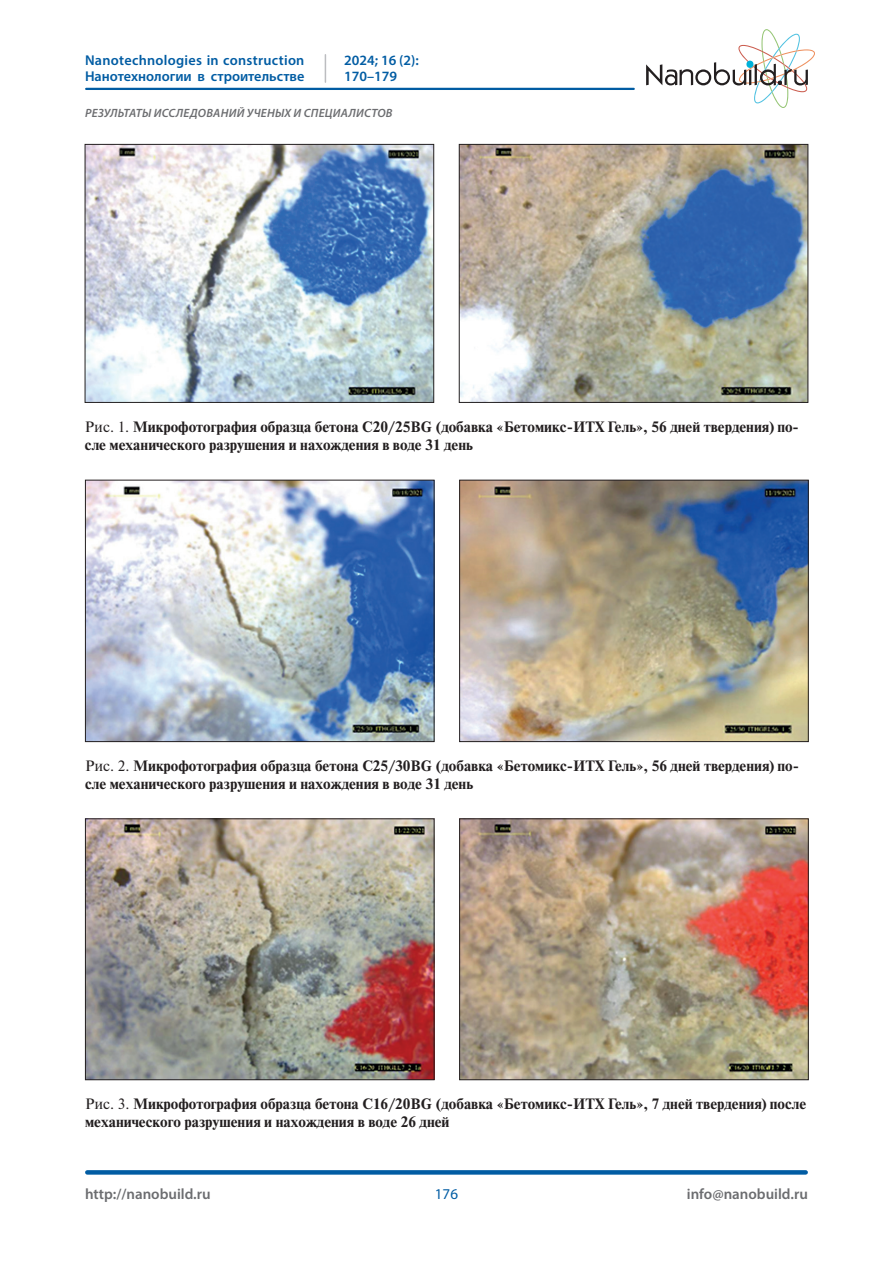
<style>
.page{position:relative;width:893px;height:1263px;background:#fff}
.page>*{position:absolute;margin:0;border:0;box-sizing:border-box;transform-origin:0 0}
.t1{font:700 15px/18px "Newton";color:#231f20}
.t2{font:600 15px "Myriad Pro";color:#6c6d70}
.t3{font:15px "Myriad Pro";color:#015ca3}
.t4{font:600 14.25px/16.5px "Myriad Pro";letter-spacing:.005em;color:#015ca3}
.t5{font:italic 600 12px "Myriad Pro";letter-spacing:.02em;color:#6c6d70}
.s1{font-weight:400}
</style>
<div class="page">
<svg style="left:646px;top:29px;width:169px;height:79px"></svg>
<hr style="left:86px;top:88px;width:548px;height:2px;background:#015ca3">
<div style="left:87px;top:1170px;width:719px;height:5px;background:#015ca3"></div>
<svg style="left:325px;top:55px;width:1px;height:27px"></svg>
<img style="left:87px;top:482px;width:345px;height:258px">
<div style="left:85px;top:480px;width:349px;height:262px;border:1px solid #231f20"></div>
<img style="left:461px;top:482px;width:346px;height:258px">
<div style="left:459px;top:480px;width:350px;height:262px;border:1px solid #231f20"></div>
<img style="left:87px;top:820px;width:345px;height:258px">
<div style="left:85px;top:818px;width:349px;height:262px;border:1px solid #231f20"></div>
<img style="left:461px;top:820px;width:346px;height:258px">
<div style="left:459px;top:818px;width:350px;height:262px;border:1px solid #231f20"></div>
<img style="left:87px;top:146px;width:345px;height:255px">
<div style="left:85px;top:144px;width:349px;height:259px;border:1px solid #231f20"></div>
<img style="left:461px;top:146px;width:345px;height:255px">
<div style="left:459px;top:144px;width:349px;height:259px;border:1px solid #231f20"></div>
<p class="t4" style="left:85px;top:51px;width:221px">Nanotechnologies in construction<br>Нанотехнологии в строительстве</p>
<p class="t4" style="left:344px;top:51px;width:76px">2024; 16 (2):<br>170–179</p>
<p class="t5" style="left:85px;top:105px;width:309px">РЕЗУЛЬТАТЫ ИССЛЕДОВАНИЙ УЧЕНЫХ И СПЕЦИАЛИСТОВ</p>
<p class="t1" style="left:85px;top:418px;width:716px"><span class="s1">Рис. 1.</span> Микрофотография образца бетона С20/25BG (добавка «Бетомикс-ИТХ Гель», 56 дней твердения) по&shy;сле механического разрушения и нахождения в воде 31 день</p>
<p class="t1" style="left:85px;top:757px;width:716px"><span class="s1">Рис. 2.</span> Микрофотография образца бетона С25/30BG (добавка «Бетомикс-ИТХ Гель», 56 дней твердения) по&shy;сле механического разрушения и нахождения в воде 31 день</p>
<p class="t1" style="left:85px;top:1095px;width:723px"><span class="s1">Рис. 3.</span> Микрофотография образца бетона С16/20BG (добавка «Бетомикс-ИТХ Гель», 7 дней твердения) после механического разрушения и нахождения в воде 26 дней</p>
<p class="t2" style="left:85px;top:1184px;width:127px">http://nanobuild.ru</p>
<p class="t2" style="left:687px;top:1184px;width:123px">info@nanobuild.ru</p>
<p class="t3" style="left:435px;top:1185px;width:25px">176</p>
</div>
